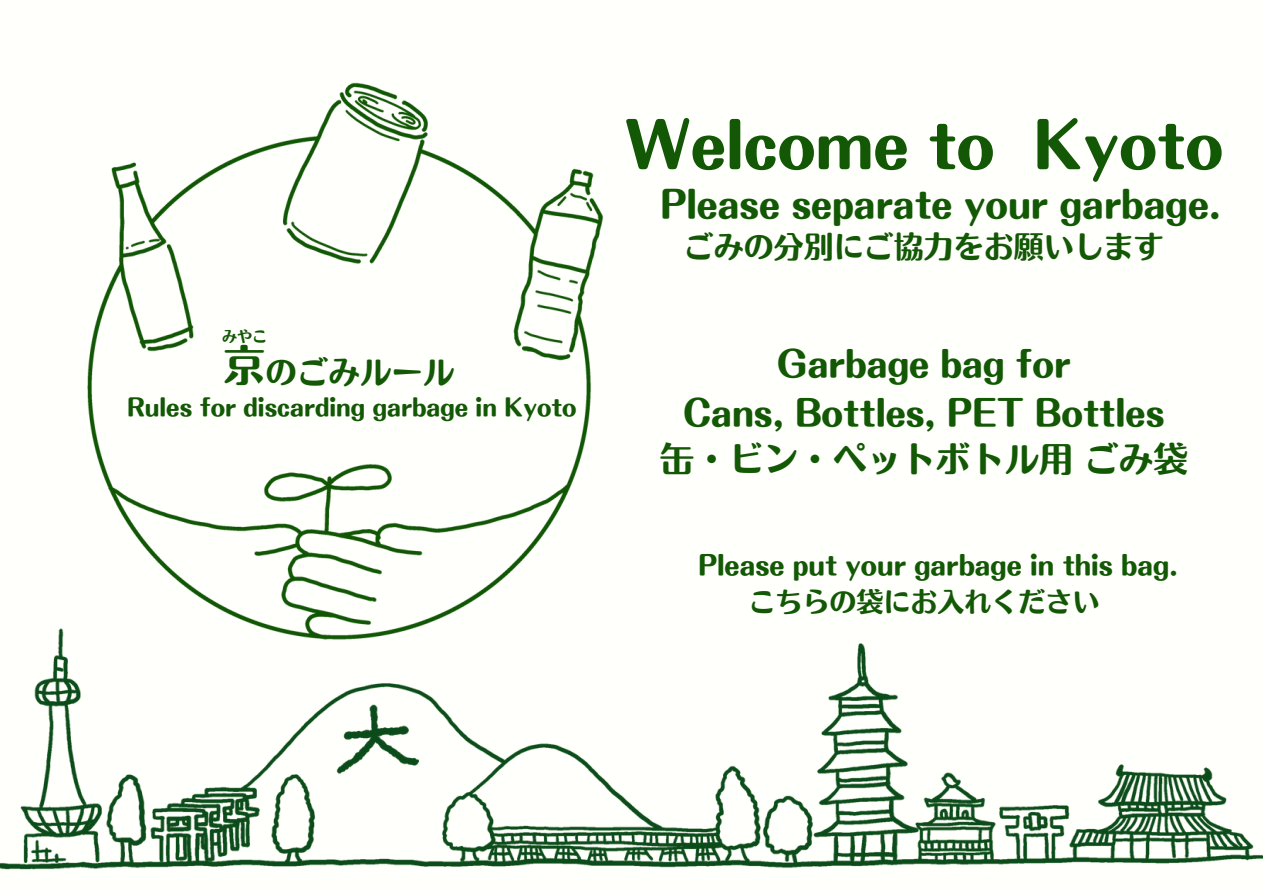
<style>
.page{position:relative;width:1263px;height:894px;background:#fff}
.page>*{position:absolute;margin:0;border:0;box-sizing:border-box;transform-origin:0 0}
.t1{font:63px "Motoya Ma Aporo Std W6";color:#125805}
.t2{font:42px "Motoya Ma Aporo Std W6";color:#125805}
.t3{font:37.5px "Motoya Ma Aporo Std W6";color:#125805}
.t4{font:36px/49.5px "Motoya Ma Aporo Std W6";color:#125805;text-align:center}
.t5{font:34.5px "Motoya Ma Aporo Std W6";color:#125805}
.t6{font:31.5px "Motoya Ma Aporo Std W6";color:#125805}
.t7{font:30px "Motoya Ma Aporo Std W6";color:#125805}
.t8{font:27px "Motoya Ma Aporo Std W6";color:#125805}
.t9{font:24px "Motoya Ma Aporo Std W6";color:#125805}
.t10{font:15px "Motoya Ma Aporo Std W6";color:#125805}
</style>
<div class="page">
<img style="left:0;top:82px;width:1263px;height:788px">
<h3 class="t10" style="left:222px;top:329px;width:46px">みやこ</h3>
<p class="t2" style="left:224px;top:344px;width:43px">京</p>
<p class="t6" style="left:266px;top:356px;width:191px">のごみルール</p>
<h5 class="t9" style="left:127px;top:394px;width:451px">Rules for discarding garbage in Kyoto</h5>
<h4 class="t1" style="left:625px;top:112px;width:600px">Welcome to Kyoto</h4>
<h2 class="t3" style="left:660px;top:184px;width:562px">Please separate your garbage.</h2>
<h1 class="t7" style="left:684px;top:232px;width:481px">ごみの分別にご協力をお願いします</h1>
<h2 class="t4" style="left:683px;top:338px;width:482px">Garbage bag for<br>Cans, Bottles, PET Bottles</h2>
<h3 class="t5" style="left:660px;top:442px;width:530px">缶・ビン・ペットボトル用ごみ袋</h3>
<h4 class="t8" style="left:698px;top:550px;width:481px">Please put your garbage in this bag.</h4>
<h2 class="t8" style="left:748px;top:588px;width:352px">こちらの袋にお入れください</h2>
</div>
